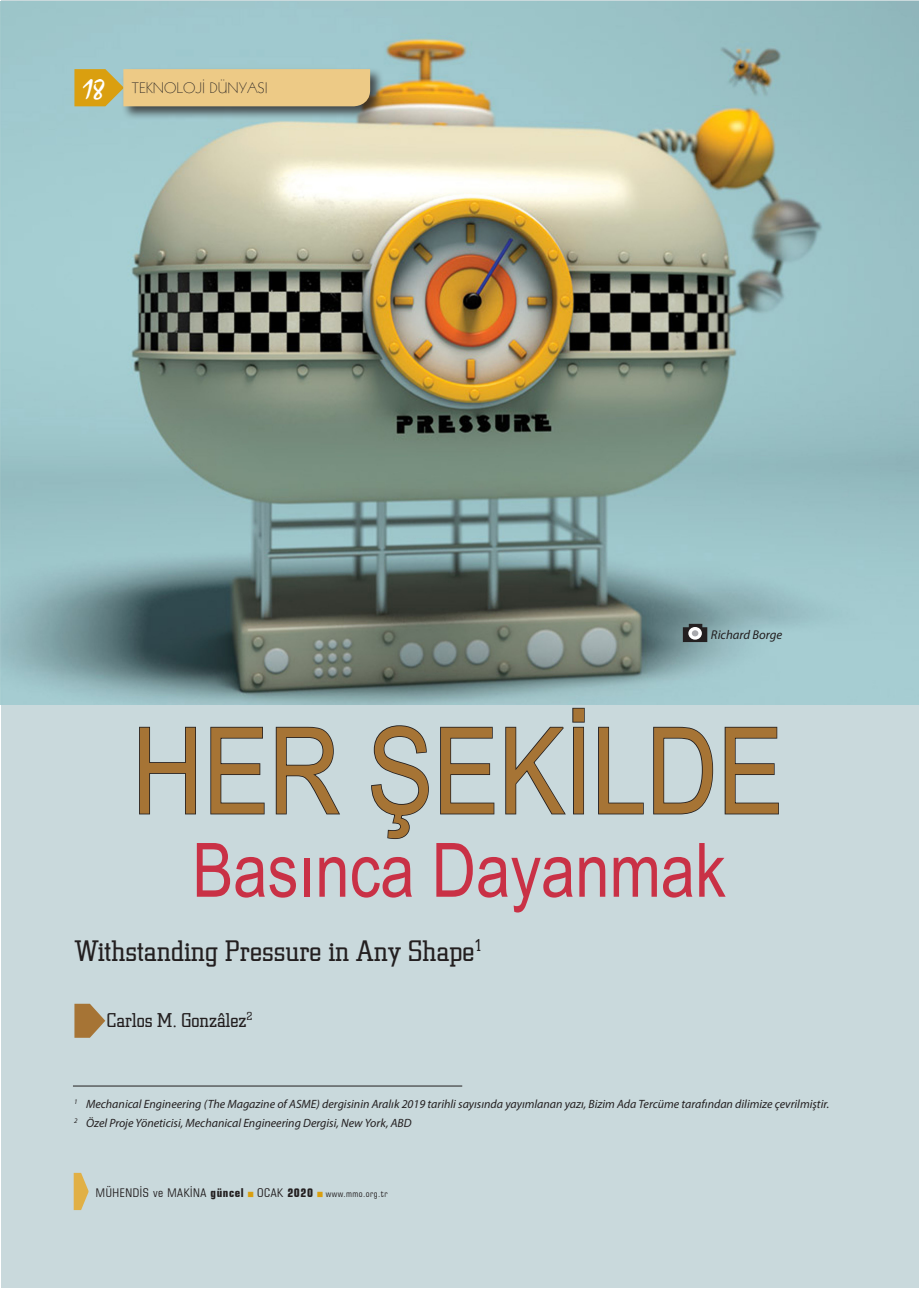
<style>
.page{position:relative;width:919px;height:1289px;background:#fff}
.page>*{position:absolute;margin:0;border:0;box-sizing:border-box;transform-origin:0 0}
.kosearabaslikyen{font:120px "Arial Narrow";color:#a67435}
.kosearabaslikyen-2{font:75px "Arial Narrow";color:#c93146}
.kosemetinbaslik{font:300 30px "Square Slabserif 711 BT";color:#231f20}
.t1{font:27px "TR Mystical Plain";color:#fff}
.tablosekil{font:300 20.25px "Square Slabserif 711 BT";color:#231f20}
.kosemetinbaslik-2{font:15px "Geometric 231 BT Light C";color:#231f20}
.kosemetin{font:italic 12.75px "Myriad Pro";color:#231f20}
.makale_metin{font:italic 12px "Myriad Pro";color:#231f20}
.t2{font:condensed 12px "Square 721 BT";letter-spacing:.05em;color:#231f20}
.s1{font-weight:700}
.s2{font-size:9px}
</style>
<div class="page">
<div style="left:1px;top:1px;width:917px;height:1287px;background:#c9d9dc"></div>
<svg style="left:74px;top:1172px;width:14px;height:37px"></svg>
<img style="left:1px;top:1px;width:917px;height:703px">
<hr style="left:73px;top:1085px;width:389px;height:1px;background:#231f20">
<svg style="left:139px;top:726px;width:57px;height:89px"></svg>
<svg style="left:210px;top:726px;width:55px;height:89px"></svg>
<svg style="left:275px;top:726px;width:65px;height:89px"></svg>
<svg style="left:371px;top:725px;width:58px;height:114px"></svg>
<svg style="left:440px;top:726px;width:55px;height:89px"></svg>
<svg style="left:505px;top:707px;width:80px;height:108px"></svg>
<svg style="left:598px;top:726px;width:46px;height:89px"></svg>
<svg style="left:653px;top:726px;width:61px;height:89px"></svg>
<svg style="left:724px;top:726px;width:55px;height:89px"></svg>
<svg style="left:74px;top:1003px;width:31px;height:34px"></svg>
<svg style="left:682px;top:624px;width:25px;height:18px"></svg>
<svg style="left:688px;top:627px;width:13px;height:12px"></svg>
<div style="left:691px;top:630px;width:7px;height:6px;background:#a8a9ad;border-radius:50%"></div>
<div style="left:121px;top:67px;width:263px;height:53px;background:#231f20;opacity:.75"></div>
<svg style="left:74px;top:69px;width:296px;height:37px;background:#e6c378"></svg>
<p class="t1" style="left:83px;top:73px;width:23px">18</p>
<p class="kosemetinbaslik-2" style="left:132px;top:79px;width:137px">TEKNOLOJİ DÜNYASI</p>
<p class="kosemetin" style="left:711px;top:626px;width:73px">Richard Borge</p>
<p class="kosearabaslikyen" style="left:132px;top:683px;width:652px">HER ŞEKİLDE</p>
<p class="kosearabaslikyen-2" style="left:192px;top:815px;width:535px">Basınca Dayanmak</p>
<p class="kosemetinbaslik" style="left:74px;top:931px;width:409px">Withstanding Pressure in Any Shape<sup>1</sup></p>
<p class="tablosekil" style="left:107px;top:1007px;width:147px">Carlos M. Gonzâlez<sup>2</sup></p>
<p class="makale_metin" style="left:74px;top:1096px;width:756px"><sup>1</sup> Mechanical Engineering (The Magazine of ASME) dergisinin Aralık 2019 tarihli sayısında yayımlanan yazı, Bizim Ada Tercüme tarafından dilimize çevrilmiştir.</p>
<p class="makale_metin" style="left:74px;top:1115px;width:339px"><sup>2</sup> Özel Proje Yöneticisi, Mechanical Engineering Dergisi, New York, ABD</p>
<p class="t2" style="left:96px;top:1185px;width:293px">MÜHENDİS ve MAKİNA <span class="s1">güncel</span> OCAK <span class="s1">2020</span> <span class="s2">www.mmo.org.tr</span></p>
</div>
